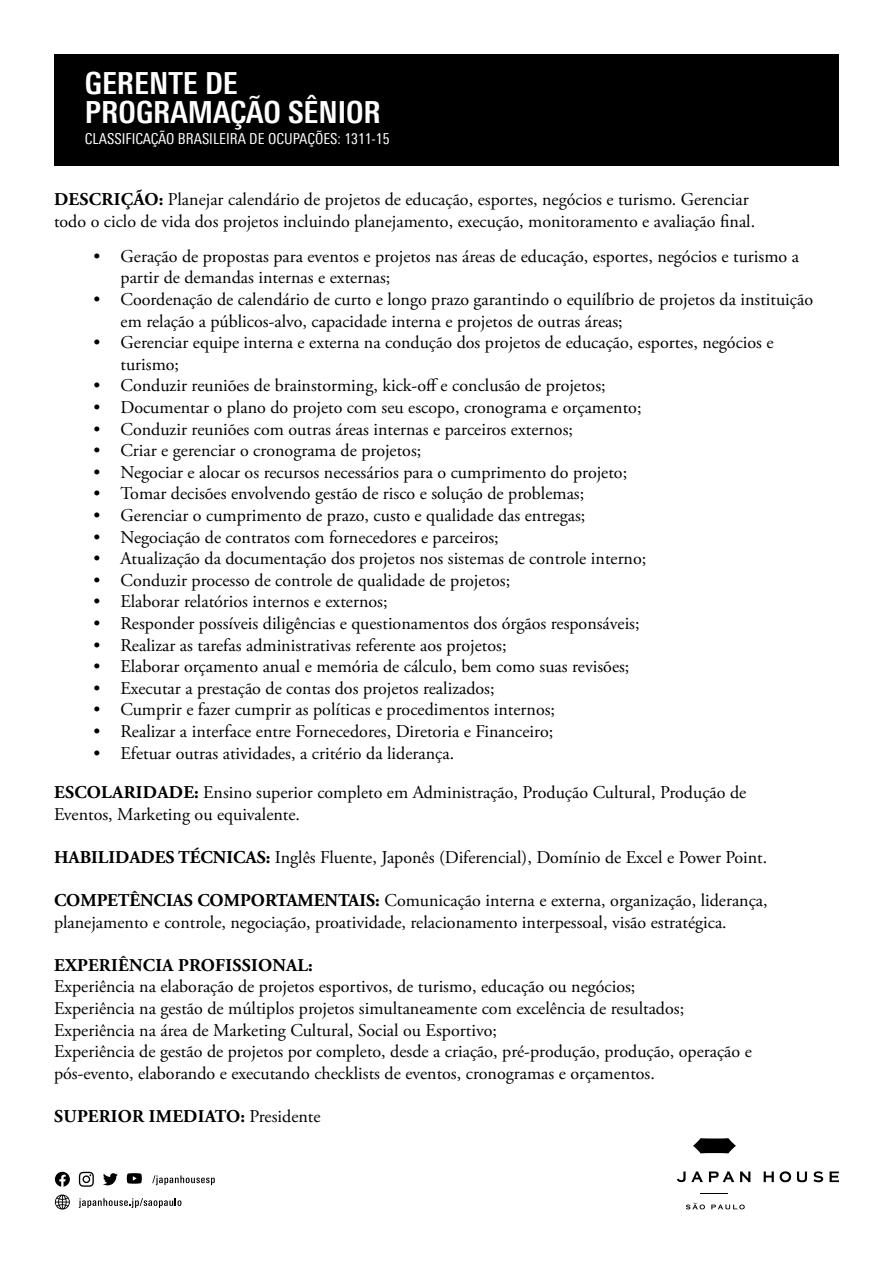
<style>
.page{position:relative;width:893px;height:1263px;background:#fff}
.page>*{position:absolute;margin:0;border:0;box-sizing:border-box;transform-origin:0 0}
.t1{font:700 30.6px/29.4px "Linotype Univers 620 Cn";color:#fff}
.t2{font:18px/21.6px "Adobe Garamond Pro";color:#000}
.t3{font:700 18px "Adobe Garamond Pro";letter-spacing:.015em;color:#000}
.t4{font:15px "Linotype Univers 420 Cn";color:#fff}
.s1{font-weight:700}
.s2{font-weight:400}
</style>
<div class="page">
<div style="left:54px;top:54px;width:785px;height:112px;background:#000"></div>
<svg style="left:700px;top:1193px;width:28px;height:1px"></svg>
<svg style="left:693px;top:1138px;width:43px;height:15px"></svg>
<svg style="left:780px;top:1171px;width:11px;height:11px"></svg>
<svg style="left:740px;top:1171px;width:11px;height:11px"></svg>
<svg style="left:763px;top:1171px;width:11px;height:11px"></svg>
<svg style="left:813px;top:1171px;width:10px;height:11px"></svg>
<svg style="left:797px;top:1171px;width:10px;height:11px"></svg>
<svg style="left:829px;top:1171px;width:10px;height:11px"></svg>
<svg style="left:709px;top:1171px;width:25px;height:11px"></svg>
<svg style="left:677px;top:1171px;width:26px;height:11px"></svg>
<svg style="left:711px;top:1204px;width:34px;height:5px"></svg>
<svg style="left:686px;top:1203px;width:19px;height:6px"></svg>
<svg style="left:152px;top:1175px;width:63px;height:10px"></svg>
<svg style="left:79px;top:1172px;width:15px;height:15px"></svg>
<svg style="left:103px;top:1173px;width:15px;height:12px"></svg>
<svg style="left:55px;top:1172px;width:15px;height:15px"></svg>
<svg style="left:127px;top:1173px;width:15px;height:11px"></svg>
<svg style="left:79px;top:1198px;width:102px;height:10px"></svg>
<svg style="left:55px;top:1194px;width:15px;height:15px"></svg>
<h1 class="t1" style="left:85px;top:68px;width:297px">GERENTE DE<br>PROGRAMAÇÃO SÊNIOR</h1>
<p class="t4" style="left:85px;top:130px;width:306px">CLASSIFICAÇÃO BRASILEIRA DE OCUPAÇÕES: 1311-15</p>
<p class="t2" style="left:54px;top:189px;width:703px"><span class="s1">DESCRIÇÃO:</span> Planejar calendário de projetos de educação, esportes, negócios e turismo. Gerenciar todo o ciclo de vida dos projetos incluindo planejamento, execução, monitoramento e avaliação final.</p>
<p class="t2" style="left:121px;top:246px;width:680px;text-indent:-27px">• Geração de propostas para eventos e projetos nas áreas de educação, esportes, negócios e turismo a partir de demandas internas e externas;</p>
<p class="t2" style="left:121px;top:289px;width:694px;text-indent:-27px">• Coordenação de calendário de curto e longo prazo garantindo o equilíbrio de projetos da instituição em relação a públicos-alvo, capacidade interna e projetos de outras áreas;</p>
<p class="t2" style="left:121px;top:332px;width:655px;text-indent:-27px">• Gerenciar equipe interna e externa na condução dos projetos de educação, esportes, negócios e turismo;</p>
<p class="t2" style="left:94px;top:376px;width:514px">• Conduzir reuniões de brainstorming, kick-off e conclusão de projetos;</p>
<p class="t2" style="left:94px;top:397px;width:549px">• Documentar o plano do projeto com seu escopo, cronograma e orçamento;</p>
<p class="t2" style="left:94px;top:419px;width:481px">• Conduzir reuniões com outras áreas internas e parceiros externos;</p>
<p class="t2" style="left:94px;top:440px;width:329px">• Criar e gerenciar o cronograma de projetos;</p>
<p class="t2" style="left:94px;top:462px;width:535px">• Negociar e alocar os recursos necessários para o cumprimento do projeto;</p>
<p class="t2" style="left:94px;top:484px;width:492px">• Tomar decisões envolvendo gestão de risco e solução de problemas;</p>
<p class="t2" style="left:94px;top:505px;width:493px">• Gerenciar o cumprimento de prazo, custo e qualidade das entregas;</p>
<p class="t2" style="left:94px;top:527px;width:407px">• Negociação de contratos com fornecedores e parceiros;</p>
<p class="t2" style="left:94px;top:548px;width:554px">• Atualização da documentação dos projetos nos sistemas de controle interno;</p>
<p class="t2" style="left:94px;top:570px;width:418px">• Conduzir processo de controle de qualidade de projetos;</p>
<p class="t2" style="left:94px;top:592px;width:295px">• Elaborar relatórios internos e externos;</p>
<p class="t2" style="left:94px;top:613px;width:548px">• Responder possíveis diligências e questionamentos dos órgãos responsáveis;</p>
<p class="t2" style="left:94px;top:635px;width:414px">• Realizar as tarefas administrativas referente aos projetos;</p>
<p class="t2" style="left:94px;top:656px;width:537px">• Elaborar orçamento anual e memória de cálculo, bem como suas revisões;</p>
<p class="t2" style="left:94px;top:678px;width:403px">• Executar a prestação de contas dos projetos realizados;</p>
<p class="t2" style="left:94px;top:700px;width:463px">• Cumprir e fazer cumprir as políticas e procedimentos internos;</p>
<p class="t2" style="left:94px;top:721px;width:461px">• Realizar a interface entre Fornecedores, Diretoria e Financeiro;</p>
<p class="t2" style="left:94px;top:743px;width:362px">• Efetuar outras atividades, a critério da liderança.</p>
<p class="t2" style="left:54px;top:782px;width:694px"><span class="s1">ESCOLARIDADE:</span> Ensino superior completo em Administração, Produção Cultural, Produção de<br>Eventos, Marketing ou equivalente.</p>
<p class="t2" style="left:54px;top:847px;width:715px"><span class="s1">HABILIDADES TÉCNICAS:</span> Inglês Fluente, Japonês (Diferencial), Domínio de Excel e Power Point.</p>
<p class="t2" style="left:54px;top:890px;width:715px"><span class="s1">COMPETÊNCIAS COMPORTAMENTAIS:</span> Comunicação interna e externa, organização, liderança, planejamento e controle, negociação, proatividade, relacionamento interpessoal, visão estratégica.</p>
<p class="t3" style="left:54px;top:955px;width:260px">EXPERIÊNCIA PROFISSIONAL:</p>
<p class="t2" style="left:54px;top:976px;width:699px">Experiência na elaboração de projetos esportivos, de turismo, educação ou negócios;<br>Experiência na gestão de múltiplos projetos simultaneamente com excelência de resultados; Experiência na área de Marketing Cultural, Social ou Esportivo;<br>Experiência de gestão de projetos por completo, desde a criação, pré-produção, produção, operação e pós-evento, elaborando e executando checklists de eventos, cronogramas e orçamentos.</p>
<p class="t3" style="left:54px;top:1106px;width:268px">SUPERIOR IMEDIATO: <span class="s2">Presidente</span></p>
</div>
